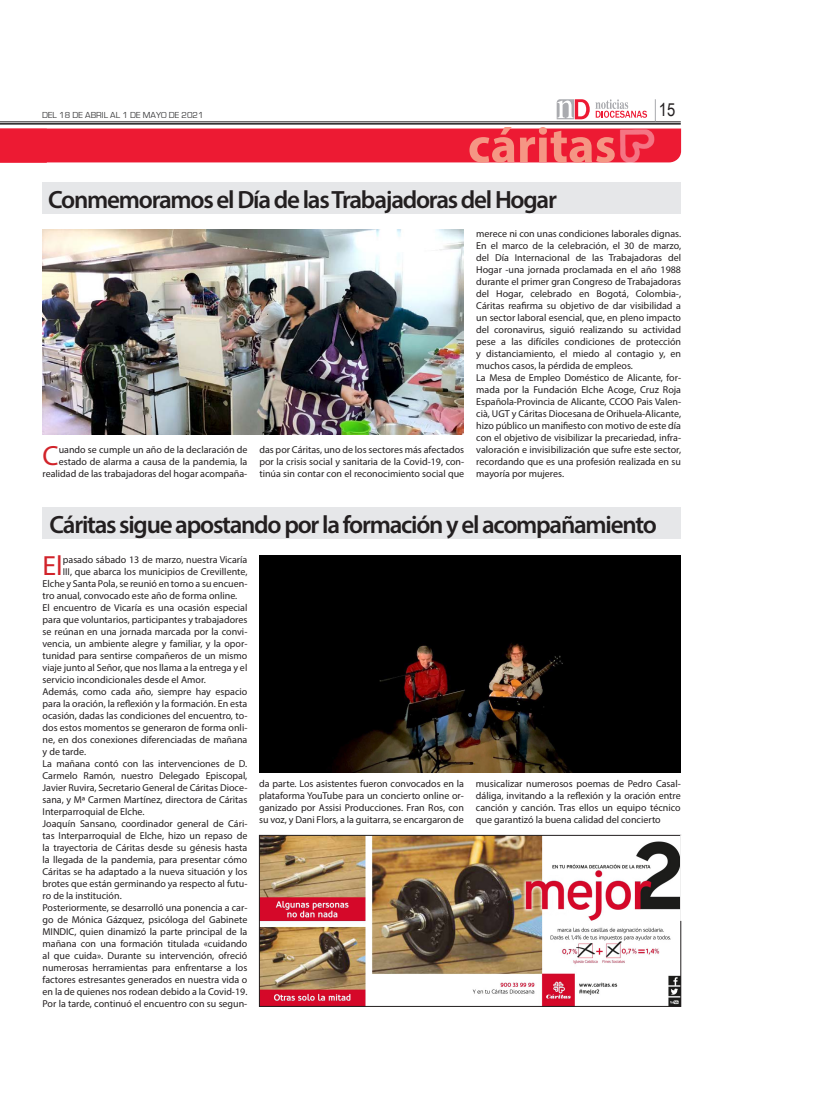
<style>
.page{position:relative;width:823px;height:1106px;background:#fff}
.page>*{position:absolute;margin:0;border:0;box-sizing:border-box;transform-origin:0 0}
.t1{font:700 50px "Myriad Pro";color:#f59684}
.Párrafo_NODI{font:27.8px "Myriad Pro";color:#d1232a}
.Párrafo_NODI-2{font:600 25px "Myriad Pro";letter-spacing:-.05em;color:#231f20}
.t2{font:18px "Arial Narrow";color:#231f20}
.Párrafo_NODI-3{font:10px/12px "Myriad Pro";color:#231f20;text-align:justify}
.t3{font:9px "Eurostile";color:#3e3e3f}
</style>
<div class="page">
<div style="left:43px;top:183px;width:637px;height:31px;background:#e6e7e9"></div>
<div style="left:43px;top:507px;width:637px;height:31px;background:#e6e7e9"></div>
<hr style="left:0;top:122px;width:680px;height:1px;background:#231f20">
<hr style="left:0;top:123px;width:680px;height:2px;background:#231f20">
<svg style="left:556px;top:99px;width:33px;height:20px"></svg>
<svg style="left:595px;top:99px;width:51px;height:19px"></svg>
<svg style="left:654px;top:99px;width:1px;height:22px"></svg>
<div style="left:0;top:128px;width:680px;height:35px;background:#ed1a33"></div>
<img style="left:618px;top:128px;width:35px;height:35px">
<img style="left:261px;top:837px;width:417px;height:167px">
<div style="left:259px;top:835px;width:421px;height:171px;border:1px solid #231f20"></div>
<img style="left:43px;top:230px;width:420px;height:204px">
<img style="left:259px;top:555px;width:421px;height:217px">
<hr style="left:679px;top:835px;width:2px;height:85px;background:#fff">
<p class="t3" style="left:42px;top:110px;width:163px">DEL 18 DE ABRIL AL 1 DE MAYO DE 2021</p>
<p class="t2" style="left:658px;top:97px;width:18px">15</p>
<p class="t1" style="left:467px;top:113px;width:150px">cáritas</p>
<p class="Párrafo_NODI-2" style="left:48px;top:183px;width:510px">Conmemoramos el Día de las Trabajadoras del Hogar</p>
<p class="Párrafo_NODI-3" style="left:476px;top:228px;width:206px">merece ni con unas condiciones laborales dignas.</p>
<p class="Párrafo_NODI-3" style="left:476px;top:240px;width:206px">En el marco de la celebración, el 30 de marzo, del Día Internacional de las Trabajadoras del Hogar -una jornada proclamada en el año 1988 durante el primer gran Congreso de Trabajadoras del Hogar, celebrado en Bogotá, Colombia-, Cáritas reafirma su objetivo de dar visibilidad a un sector laboral esencial, que, en pleno impacto del coronavirus, siguió realizando su actividad pese a las difíciles condiciones de protección y distanciamiento, el miedo al contagio y, en muchos casos, la pérdida de empleos.</p>
<p class="Párrafo_NODI-3" style="left:476px;top:372px;width:206px">La Mesa de Empleo Doméstico de Alicante, for&shy;mada por la Fundación Elche Acoge, Cruz Roja Española-Provincia de Alicante, CCOO Pais Valen&shy;cià, UGT y Cáritas Diocesana de Orihuela-Alicante, hizo público un manifiesto con motivo de este día con el objetivo de visibilizar la precariedad, infra&shy;valoración e invisibilización que sufre este sector, recordando que es una profesión realizada en su mayoría por mujeres.</p>
<p class="Párrafo_NODI-2" style="left:50px;top:508px;width:608px">Cáritas sigue apostando por la formación y el acompañamiento</p>
<p class="Párrafo_NODI-3" style="left:259px;top:444px;width:206px">das por Cáritas, uno de los sectores más afectados por la crisis social y sanitaria de la Covid-19, con&shy;tinúa sin contar con el reconocimiento social que</p>
<p class="Párrafo_NODI-3" style="left:43px;top:444px;width:206px;text-align:right">uando se cumple un año de la declaración de estado de alarma a causa de la pandemia, la realidad de las trabajadoras del hogar acompaña-</p>
<p class="Párrafo_NODI" style="left:43px;top:439px;width:18px">C</p>
<p class="Párrafo_NODI" style="left:43px;top:548px;width:22px">El</p>
<p class="Párrafo_NODI-3" style="left:63px;top:553px;width:186px">pasado sábado 13 de marzo, nuestra Vicaría</p>
<p class="Párrafo_NODI-3" style="left:63px;top:565px;width:186px">III, que abarca los municipios de Crevillente,</p>
<p class="Párrafo_NODI-3" style="left:43px;top:577px;width:206px">Elche y Santa Pola, se reunió en torno a su encuen-</p>
<p class="Párrafo_NODI-3" style="left:43px;top:589px;width:196px">tro anual, convocado este año de forma online.</p>
<p class="Párrafo_NODI-3" style="left:43px;top:601px;width:206px">El encuentro de Vicaría es una ocasión especial para que voluntarios, participantes y trabajadores se reúnan en una jornada marcada por la convi&shy;vencia, un ambiente alegre y familiar, y la opor&shy;tunidad para sentirse compañeros de un mismo viaje junto al Señor, que nos llama a la entrega y el servicio incondicionales desde el Amor.</p>
<p class="Párrafo_NODI-3" style="left:43px;top:685px;width:206px">Además, como cada año, siempre hay espacio para la oración, la reflexión y la formación. En esta ocasión, dadas las condiciones del encuentro, to&shy;dos estos momentos se generaron de forma onli&shy;ne, en dos conexiones diferenciadas de mañana y de tarde.</p>
<p class="Párrafo_NODI-3" style="left:43px;top:757px;width:206px">La mañana contó con las intervenciones de D.<br>Carmelo Ramón, nuestro Delegado Episcopal, Javier Ruvira, Secretario General de Cáritas Dioce&shy;sana, y Mª Carmen Martínez, directora de Cáritas Interparroquial de Elche.</p>
<p class="Párrafo_NODI-3" style="left:43px;top:817px;width:206px">Joaquín Sansano, coordinador general de Cári&shy;tas Interparroquial de Elche, hizo un repaso de la trayectoria de Cáritas desde su génesis hasta la llegada de la pandemia, para presentar cómo Cáritas se ha adaptado a la nueva situación y los brotes que están germinando ya respecto al futu&shy;ro de la institución.</p>
<p class="Párrafo_NODI-3" style="left:43px;top:901px;width:206px">Posteriormente, se desarrolló una ponencia a car&shy;go de Mónica Gázquez, psicóloga del Gabinete MINDIC, quien dinamizó la parte principal de la mañana con una formación titulada «cuidando al que cuida». Durante su intervención, ofreció numerosas herramientas para enfrentarse a los factores estresantes generados en nuestra vida o en la de quienes nos rodean debido a la Covid-19.</p>
<p class="Párrafo_NODI-3" style="left:43px;top:997px;width:206px">Por la tarde, continuó el encuentro con su segun-</p>
<p class="Párrafo_NODI-3" style="left:259px;top:777px;width:206px">da parte. Los asistentes fueron convocados en la plataforma YouTube para un concierto online or&shy;ganizado por Assisi Producciones. Fran Ros, con su voz, y Dani Flors, a la guitarra, se encargaron de</p>
<p class="Párrafo_NODI-3" style="left:475px;top:777px;width:206px">musicalizar numerosos poemas de Pedro Casal&shy;dáliga, invitando a la reflexión y la oración entre canción y canción. Tras ellos un equipo técnico que garantizó la buena calidad del concierto</p>
</div>
